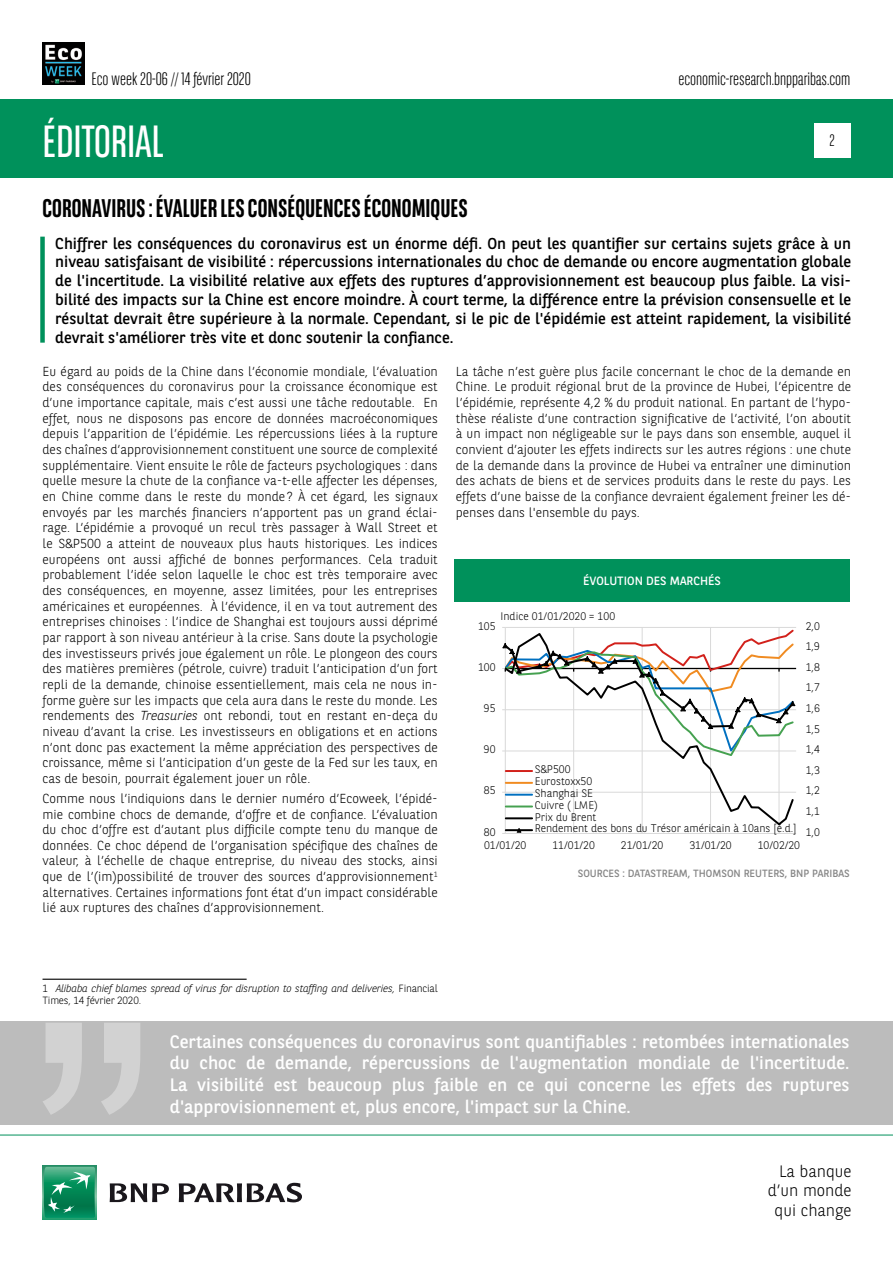
<style>
.page{position:relative;width:893px;height:1263px;background:#fff}
.page>*{position:absolute;margin:0;border:0;box-sizing:border-box;transform-origin:0 0}
.t1{font:45px "BNPP Sans Condensed";color:#fff}
.t2{font:700 25.5px "BNPP Sans Condensed";color:#000}
.t3{font:18px/21.6px "BNPP Sans";color:#fff;text-align:justify}
.t4{font:300 18px "BNPP Sans Condensed";color:#000}
.t5{font:300 16.5px/19.8px "BNPP Sans";color:#000;text-align:right}
.t6{font:300 16.5px "BNPP Sans Condensed";color:#000}
.t7{font:15.75px/18.9px "BNPP Sans";color:#000;text-align:justify}
.t8{font:300 13.05px/15.6px "BNPP Sans";color:#000;text-align:justify}
.t9{font:12px "BNPP Sans";color:#fff}
.t10{font:300 10.95px/11.9px "BNPP Sans";letter-spacing:-.005em;color:#000}
.t11{font:italic 300 10.5px/12.6px "BNPP Sans";letter-spacing:-.02em;color:#000}
.t12{font:10.5px "BNPP Sans";color:#878787}
.s1{font-style:italic}
.s2{font-style:normal}
</style>
<div class="page">
<div style="left:1px;top:99px;width:892px;height:78px;background:#00915b"></div>
<svg style="left:43px;top:1166px;width:53px;height:53px"></svg>
<svg style="left:44px;top:1167px;width:51px;height:51px;background:#26996e"></svg>
<svg style="left:110px;top:1183px;width:59px;height:19px"></svg>
<svg style="left:179px;top:1183px;width:123px;height:19px"></svg>
<hr style="left:0;top:1135px;width:893px;height:1px;background:#00915b">
<div style="left:814px;top:123px;width:36px;height:34px;background:#fff"></div>
<img style="left:43px;top:43px;width:42px;height:42px">
<div style="left:40px;top:237px;width:5px;height:106px;background:#00915b"></div>
<hr style="left:43px;top:979px;width:204px;height:1px;background:#000">
<div style="left:0;top:1021px;width:892px;height:104px;background:#bcbcbc"></div>
<svg style="left:43px;top:1023px;width:97px;height:92px"></svg>
<hr style="left:505px;top:833px;width:291px;height:1px;background:#d9d9d9">
<hr style="left:505px;top:792px;width:291px;height:1px;background:#d9d9d9">
<hr style="left:573px;top:627px;width:1px;height:206px;background:#d9d9d9">
<hr style="left:642px;top:627px;width:1px;height:206px;background:#d9d9d9">
<hr style="left:710px;top:627px;width:1px;height:206px;background:#d9d9d9">
<hr style="left:778px;top:627px;width:1px;height:206px;background:#d9d9d9">
<hr style="left:505px;top:627px;width:1px;height:206px;background:#d9d9d9">
<svg style="left:505px;top:757px;width:290px;height:70px"></svg>
<svg style="left:502px;top:627px;width:294px;height:130px"></svg>
<hr style="left:506px;top:770px;width:26px;height:2px;background:#d2211b">
<hr style="left:506px;top:782px;width:26px;height:2px;background:#f08b21">
<hr style="left:506px;top:794px;width:26px;height:2px;background:#0070c0">
<hr style="left:506px;top:805px;width:26px;height:2px;background:#45a150">
<hr style="left:506px;top:817px;width:26px;height:2px;background:#000">
<hr style="left:506px;top:829px;width:26px;height:2px;background:#000">
<svg style="left:516px;top:828px;width:6px;height:5px"></svg>
<div style="left:454px;top:559px;width:396px;height:43px;background:#00915b"></div>
<h3 class="t4" style="left:91px;top:67px;width:161px">Eco week 20-06 // 14 février 2020</h3>
<h1 class="t1" style="left:43px;top:113px;width:123px">ÉDITORIAL</h1>
<h3 class="t4" style="left:678px;top:67px;width:174px">economic-research.bnpparibas.com</h3>
<p class="t6" style="left:829px;top:130px;width:7px">2</p>
<h2 class="t2" style="left:43px;top:193px;width:427px">CORONAVIRUS : ÉVALUER LES CONSÉQUENCES ÉCONOMIQUES</h2>
<p class="t7" style="left:55px;top:233px;width:797px">Chiffrer les conséquences du coronavirus est un énorme défi. On peut les quantifier sur certains sujets grâce à un niveau satisfaisant de visibilité : répercussions internationales du choc de demande ou encore augmentation globale de l'incertitude. La visibilité relative aux effets des ruptures d’approvisionnement est beaucoup plus faible. La visi&shy;bilité des impacts sur la Chine est encore moindre. À court terme, la différence entre la prévision consensuelle et le résultat devrait être supérieure à la normale. Cependant, si le pic de l'épidémie est atteint rapidement, la visibilité devrait s'améliorer très vite et donc soutenir la confiance.</p>
<p class="t8" style="left:43px;top:363px;width:397px">Eu égard au poids de la Chine dans l’économie mondiale, l’évaluation des conséquences du coronavirus pour la croissance économique est d’une importance capitale, mais c’est aussi une tâche redoutable. En effet, nous ne disposons pas encore de données macroéconomiques depuis l’apparition de l’épidémie. Les répercussions liées à la rupture des chaînes d’approvisionnement constituent une source de complexité supplémentaire. Vient ensuite le rôle de facteurs psychologiques : dans quelle mesure la chute de la confiance va-t-elle affecter les dépenses, en Chine comme dans le reste du monde ? À cet égard, les signaux envoyés par les marchés financiers n’apportent pas un grand éclai&shy;rage. L’épidémie a provoqué un recul très passager à Wall Street et le S&amp;P500 a atteint de nouveaux plus hauts historiques. Les indices européens ont aussi affiché de bonnes performances. Cela traduit probablement l’idée selon laquelle le choc est très temporaire avec des conséquences, en moyenne, assez limitées, pour les entreprises américaines et européennes. À l’évidence, il en va tout autrement des entreprises chinoises : l’indice de Shanghai est toujours aussi déprimé par rapport à son niveau antérieur à la crise. Sans doute la psychologie des investisseurs privés joue également un rôle. Le plongeon des cours des matières premières (pétrole, cuivre) traduit l’anticipation d’un fort repli de la demande, chinoise essentiellement, mais cela ne nous in&shy;forme guère sur les impacts que cela aura dans le reste du monde. Les rendements des <span class="s1">Treasuries</span> ont rebondi, tout en restant en-deça du niveau d’avant la crise. Les investisseurs en obligations et en actions n’ont donc pas exactement la même appréciation des perspectives de croissance, même si l’anticipation d’un geste de la Fed sur les taux, en cas de besoin, pourrait également jouer un rôle.</p>
<p class="t8" style="left:43px;top:790px;width:397px">Comme nous l’indiquions dans le dernier numéro d’Ecoweek, l’épidé&shy;mie combine chocs de demande, d’offre et de confiance. L’évaluation du choc d’offre est d’autant plus difficile compte tenu du manque de données. Ce choc dépend de l’organisation spécifique des chaînes de valeur, à l’échelle de chaque entreprise, du niveau des stocks, ainsi que de l’(im)possibilité de trouver des sources d’approvisionnement<sup>1 </sup>alternatives. Certaines informations font état d’un impact considérable lié aux ruptures des chaînes d’approvisionnement.</p>
<p class="t8" style="left:456px;top:363px;width:397px">La tâche n’est guère plus facile concernant le choc de la demande en Chine. Le produit régional brut de la province de Hubei, l’épicentre de l’épidémie, représente 4,2 % du produit national. En partant de l’hypo&shy;thèse réaliste d’une contraction significative de l’activité, l’on aboutit à un impact non négligeable sur le pays dans son ensemble, auquel il convient d’ajouter les effets indirects sur les autres régions : une chute de la demande dans la province de Hubei va entraîner une diminution des achats de biens et de services produits dans le reste du pays. Les effets d’une baisse de la confiance devraient également freiner les dé&shy;penses dans l'ensemble du pays.</p>
<p class="t9" style="left:583px;top:573px;width:139px">ÉVOLUTION DES MARCHÉS</p>
<p class="t10" style="left:501px;top:610px;width:116px">Indice 01/01/2020 = 100</p>
<p class="t10" style="left:478px;top:619px;width:19px">105</p>
<p class="t10" style="left:806px;top:619px;width:16px">2,0</p>
<p class="t10" style="left:806px;top:640px;width:16px">1,9</p>
<p class="t10" style="left:478px;top:660px;width:19px">100</p>
<p class="t10" style="left:806px;top:660px;width:16px">1,8</p>
<p class="t10" style="left:806px;top:681px;width:16px">1,7</p>
<p class="t10" style="left:484px;top:702px;width:13px">95</p>
<p class="t10" style="left:806px;top:702px;width:16px">1,6</p>
<p class="t10" style="left:806px;top:722px;width:16px">1,5</p>
<p class="t10" style="left:484px;top:743px;width:13px">90</p>
<p class="t10" style="left:806px;top:743px;width:16px">1,4</p>
<p class="t10" style="left:535px;top:763px;width:263px">S&amp;P500<br>Eurostoxx50<br>Shanghai SE<br>Cuivre ( LME)<br>Prix du Brent<br>Rendement des bons du Trésor américain à 10ans [é.d.]</p>
<p class="t10" style="left:806px;top:764px;width:16px">1,3</p>
<p class="t10" style="left:484px;top:784px;width:13px">85</p>
<p class="t10" style="left:806px;top:784px;width:16px">1,2</p>
<p class="t10" style="left:806px;top:805px;width:16px">1,1</p>
<p class="t10" style="left:484px;top:825px;width:13px">80</p>
<p class="t10" style="left:806px;top:825px;width:16px">1,0</p>
<p class="t10" style="left:484px;top:839px;width:44px">01/01/20</p>
<p class="t10" style="left:553px;top:839px;width:44px">11/01/20</p>
<p class="t10" style="left:621px;top:839px;width:44px">21/01/20</p>
<p class="t10" style="left:689px;top:839px;width:44px">31/01/20</p>
<p class="t10" style="left:758px;top:839px;width:44px">10/02/20</p>
<p class="t12" style="left:578px;top:866px;width:274px">SOURCES : DATASTREAM, THOMSON REUTERS, BNP PARIBAS</p>
<p class="t11" style="left:43px;top:981px;width:397px"><span class="s2">1</span> Alibaba chief blames spread of virus for disruption to staffing and deliveries, <span class="s2">Financial<br>Times, 14 février 2020.</span></p>
<p class="t3" style="left:170px;top:1030px;width:681px">Certaines conséquences du coronavirus sont quantifiables : retombées internationales du choc de demande, répercussions de l'augmentation mondiale de l'incertitude.<br>La visibilité est beaucoup plus faible en ce qui concerne les effets des ruptures d'approvisionnement et, plus encore, l'impact sur la Chine.</p>
<p class="t5" style="left:768px;top:1160px;width:85px">La banque d’un monde qui change</p>
</div>
